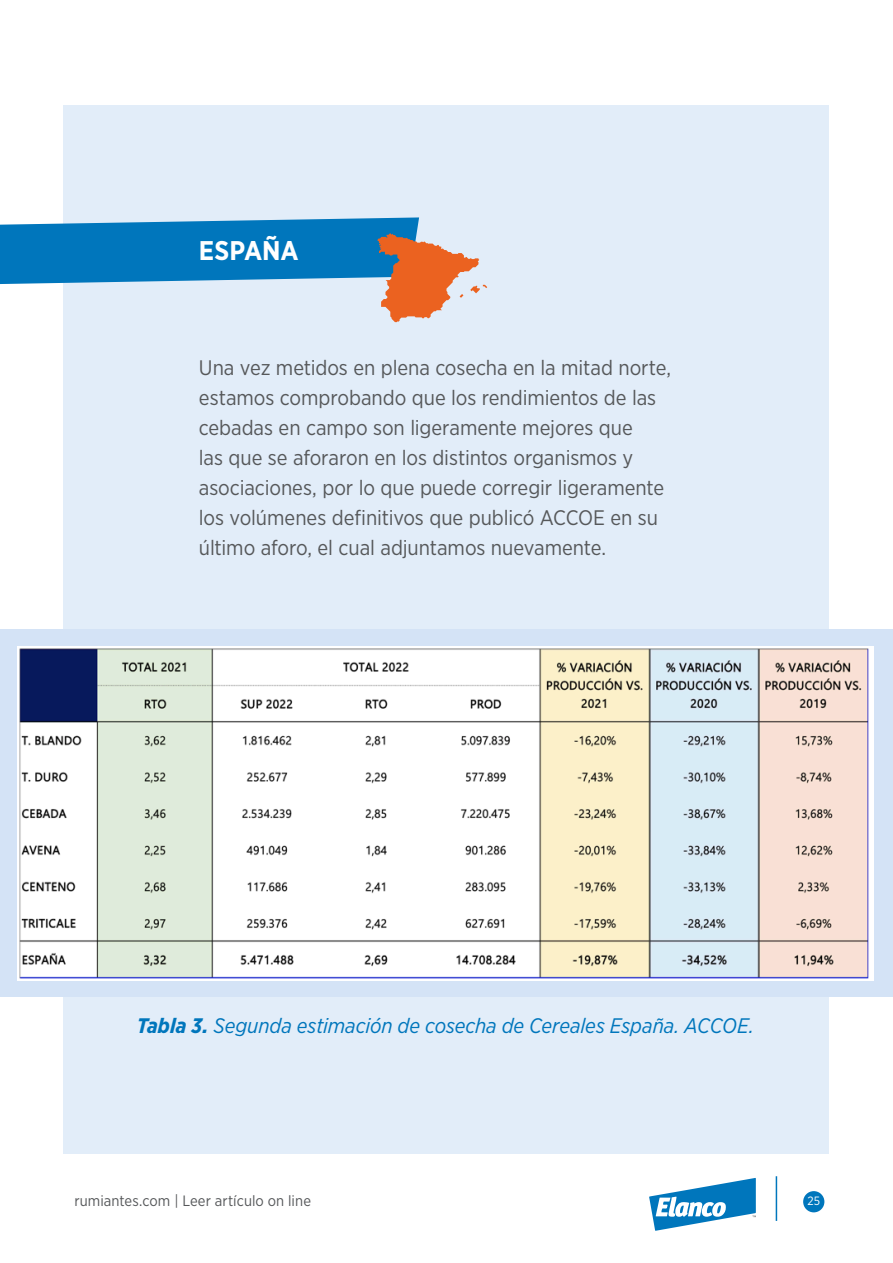
<style>
.page{position:relative;width:893px;height:1263px;background:#fff}
.page>*{position:absolute;margin:0;border:0;box-sizing:border-box;transform-origin:0 0}
.Titulo_segundario{font:700 27px "Gotham Narrow";color:#fff}
.Online_txt{font:21px/30px "Gotham Narrow";letter-spacing:-.005em;color:#56585a}
.Online_txt-2{font:italic 21px "Gotham Narrow";letter-spacing:-.005em;color:#0076bc}
.t1{font:15px "Gotham Narrow";letter-spacing:.005em;color:#56585a}
.t2{font:12px "Gotham Narrow";color:#fff}
.s1{font-weight:700}
</style>
<div class="page">
<div style="left:64px;top:105px;width:765px;height:1048px;background:#e2edf9"></div>
<div style="left:803px;top:1191px;width:21px;height:21px;background:#0076bc;border-radius:50%"></div>
<hr style="left:776px;top:1176px;width:1px;height:45px;background:#0076bc">
<svg style="left:649px;top:1178px;width:107px;height:53px"></svg>
<div style="left:0;top:629px;width:893px;height:368px;background:#d4e3f6"></div>
<svg style="left:0;top:217px;width:487px;height:105px"></svg>
<img style="left:17px;top:646px;width:857px;height:334px">
<p class="Titulo_segundario" style="left:199px;top:233px;width:101px">ESPAÑA</p>
<p class="Online_txt" style="left:199px;top:352px;width:474px">Una vez metidos en plena cosecha en la mitad norte, estamos comprobando que los rendimientos de las cebadas en campo son ligeramente mejores que<br>las que se aforaron en los distintos organismos y asociaciones, por lo que puede corregir ligeramente los volúmenes definitivos que publicó ACCOE en su último aforo, el cual adjuntamos nuevamente.</p>
<p class="Online_txt-2" style="left:137px;top:1012px;width:618px"><span class="s1">Tabla 3.</span> Segunda estimación de cosecha de Cereales España. ACCOE.</p>
<p class="t1" style="left:74px;top:1191px;width:238px">rumiantes.com | Leer artículo on line</p>
<p class="t2" style="left:807px;top:1194px;width:14px">25</p>
</div>
